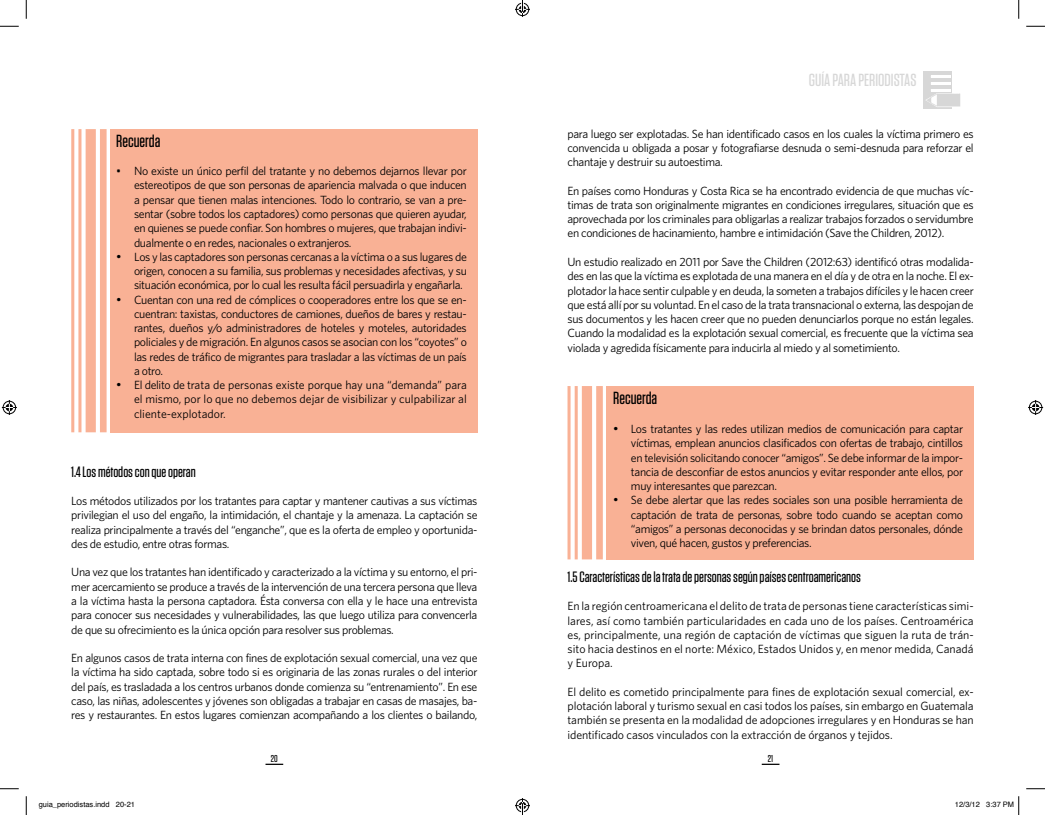
<style>
.page{position:relative;width:1045px;height:815px;background:#fff}
.page>*{position:absolute;margin:0;border:0;box-sizing:border-box;transform-origin:0 0}
.t1{font:500 17.5px "Tungsten";color:#d7d7d7}
.t2{font:500 17.5px "Tungsten";color:#000}
.t3{font:500 15px "Tungsten";color:#000}
.t4{font:11.88px/14.2px "Whitney";letter-spacing:-.03em;color:#000;text-align:justify}
.t5{font:500 10px "Tungsten";color:#000}
.t6{font:7.5px "Helvetica";color:#000}
</style>
<div class="page">
<svg style="left:923px;top:71px;width:37px;height:38px"></svg>
<svg style="left:265px;top:763px;width:18px;height:1px"></svg>
<svg style="left:761px;top:763px;width:18px;height:1px"></svg>
<div style="left:606px;top:386px;width:367px;height:173px;background:#f9b195"></div>
<hr style="left:567px;top:386px;width:3px;height:173px;background:#f9b195">
<svg style="left:574px;top:386px;width:4px;height:173px"></svg>
<div style="left:582px;top:386px;width:10px;height:173px;background:#f9b195"></div>
<div style="left:596px;top:386px;width:7px;height:173px;background:#f9b195"></div>
<div style="left:110px;top:129px;width:367px;height:303px;background:#f9b195"></div>
<hr style="left:71px;top:129px;width:3px;height:303px;background:#f9b195">
<hr style="left:78px;top:129px;width:3px;height:303px;background:#f9b195">
<div style="left:86px;top:129px;width:10px;height:303px;background:#f9b195"></div>
<div style="left:100px;top:129px;width:7px;height:303px;background:#f9b195"></div>
<svg style="left:0;top:25px;width:19px;height:2px"></svg>
<svg style="left:1026px;top:25px;width:19px;height:2px"></svg>
<svg style="left:0;top:788px;width:19px;height:1px"></svg>
<svg style="left:1026px;top:788px;width:19px;height:1px"></svg>
<svg style="left:25px;top:0;width:2px;height:19px"></svg>
<svg style="left:25px;top:796px;width:2px;height:18px"></svg>
<svg style="left:1018px;top:0;width:1px;height:19px"></svg>
<svg style="left:2px;top:400px;width:15px;height:15px"></svg>
<svg style="left:1028px;top:400px;width:15px;height:15px"></svg>
<svg style="left:1018px;top:796px;width:1px;height:18px"></svg>
<svg style="left:515px;top:0;width:15px;height:17px"></svg>
<svg style="left:515px;top:798px;width:15px;height:16px"></svg>
<h1 class="t2" style="left:116px;top:131px;width:46px">Recuerda</h1>
<p class="t4" style="left:134px;top:164px;width:334px;text-indent:-18px">• No existe un único perfil del tratante y no debemos dejarnos llevar por estereotipos de que son personas de apariencia malvada o que inducen a pensar que tienen malas intenciones. Todo lo contrario, se van a pre&shy;sentar (sobre todos los captadores) como personas que quieren ayudar, en quienes se puede confiar. Son hombres o mujeres, que trabajan indivi&shy;dualmente o en redes, nacionales o extranjeros.</p>
<p class="t4" style="left:134px;top:249px;width:334px;text-indent:-18px">• Los y las captadores son personas cercanas a la víctima o a sus lugares de origen, conocen a su familia, sus problemas y necesidades afectivas, y su situación económica, por lo cual les resulta fácil persuadirla y engañarla.</p>
<p class="t4" style="left:134px;top:292px;width:334px;text-indent:-18px">• Cuentan con una red de cómplices o cooperadores entre los que se en&shy;cuentran: taxistas, conductores de camiones, dueños de bares y restau&shy;rantes, dueños y/o administradores de hoteles y moteles, autoridades policiales y de migración. En algunos casos se asocian con los “coyotes” o las redes de tráfico de migrantes para trasladar a las víctimas de un país a otro.</p>
<p class="t4" style="left:134px;top:377px;width:334px;text-indent:-18px">• El delito de trata de personas existe porque hay una “demanda” para el mismo, por lo que no debemos dejar de visibilizar y culpabilizar al cliente-explotador.</p>
<p class="t3" style="left:71px;top:463px;width:126px">1.4 Los métodos con que operan</p>
<p class="t4" style="left:71px;top:493px;width:408px">Los métodos utilizados por los tratantes para captar y mantener cautivas a sus víctimas privilegian el uso del engaño, la intimidación, el chantaje y la amenaza. La captación se realiza principalmente a través del “enganche”, que es la oferta de empleo y oportunida&shy;des de estudio, entre otras formas.</p>
<p class="t4" style="left:71px;top:564px;width:408px">Una vez que los tratantes han identificado y caracterizado a la víctima y su entorno, el pri&shy;mer acercamiento se produce a través de la intervención de una tercera persona que lleva a la víctima hasta la persona captadora. Ésta conversa con ella y le hace una entrevista para conocer sus necesidades y vulnerabilidades, las que luego utiliza para convencerla de que su ofrecimiento es la única opción para resolver sus problemas.</p>
<p class="t4" style="left:71px;top:650px;width:408px">En algunos casos de trata interna con fines de explotación sexual comercial, una vez que la víctima ha sido captada, sobre todo si es originaria de las zonas rurales o del interior del país, es trasladada a los centros urbanos donde comienza su “entrenamiento”. En ese caso, las niñas, adolescentes y jóvenes son obligadas a trabajar en casas de masajes, ba&shy;res y restaurantes. En estos lugares comienzan acompañando a los clientes o bailando,</p>
<h1 class="t1" style="left:809px;top:71px;width:109px">Guía para periodistas</h1>
<p class="t4" style="left:567px;top:126px;width:408px">para luego ser explotadas. Se han identificado casos en los cuales la víctima primero es convencida u obligada a posar y fotografiarse desnuda o semi-desnuda para reforzar el chantaje y destruir su autoestima.</p>
<p class="t4" style="left:567px;top:183px;width:408px">En países como Honduras y Costa Rica se ha encontrado evidencia de que muchas víc&shy;timas de trata son originalmente migrantes en condiciones irregulares, situación que es aprovechada por los criminales para obligarlas a realizar trabajos forzados o servidumbre en condiciones de hacinamiento, hambre e intimidación (Save the Children, 2012).</p>
<p class="t4" style="left:567px;top:254px;width:408px">Un estudio realizado en 2011 por Save the Children (2012:63) identificó otras modalida&shy;des en las que la víctima es explotada de una manera en el día y de otra en la noche. El ex&shy;plotador la hace sentir culpable y en deuda, la someten a trabajos difíciles y le hacen creer que está allí por su voluntad. En el caso de la trata transnacional o externa, las despojan de sus documentos y les hacen creer que no pueden denunciarlos porque no están legales.<br>Cuando la modalidad es la explotación sexual comercial, es frecuente que la víctima sea violada y agredida físicamente para inducirla al miedo y al sometimiento.</p>
<h1 class="t2" style="left:613px;top:389px;width:46px">Recuerda</h1>
<p class="t4" style="left:631px;top:421px;width:334px;text-indent:-18px">• Los tratantes y las redes utilizan medios de comunicación para captar víctimas, emplean anuncios clasificados con ofertas de trabajo, cintillos en televisión solicitando conocer “amigos”. Se debe informar de la impor&shy;tancia de desconfiar de estos anuncios y evitar responder ante ellos, por muy interesantes que parezcan.</p>
<p class="t4" style="left:631px;top:492px;width:334px;text-indent:-18px">• Se debe alertar que las redes sociales son una posible herramienta de captación de trata de personas, sobre todo cuando se aceptan como “amigos” a personas deconocidas y se brindan datos personales, dónde viven, qué hacen, gustos y preferencias.</p>
<p class="t3" style="left:567px;top:568px;width:295px">1.5 Características de la trata de personas según países centroamericanos</p>
<p class="t4" style="left:567px;top:598px;width:408px">En la región centroamericana el delito de trata de personas tiene características simi&shy;lares, así como también particularidades en cada uno de los países. Centroamérica es, principalmente, una región de captación de víctimas que siguen la ruta de trán&shy;sito hacia destinos en el norte: México, Estados Unidos y, en menor medida, Canadá y Europa.</p>
<p class="t4" style="left:567px;top:684px;width:408px">El delito es cometido principalmente para fines de explotación sexual comercial, ex&shy;plotación laboral y turismo sexual en casi todos los países, sin embargo en Guatemala también se presenta en la modalidad de adopciones irregulares y en Honduras se han identificado casos vinculados con la extracción de órganos y tejidos.</p>
<p class="t5" style="left:271px;top:753px;width:8px">20</p>
<p class="t5" style="left:768px;top:753px;width:7px">21</p>
<p class="t6" style="left:39px;top:798px;width:98px">guia_periodistas.indd 20-21</p>
<p class="t6" style="left:955px;top:798px;width:61px">12/3/12 3:37 PM</p>
</div>
